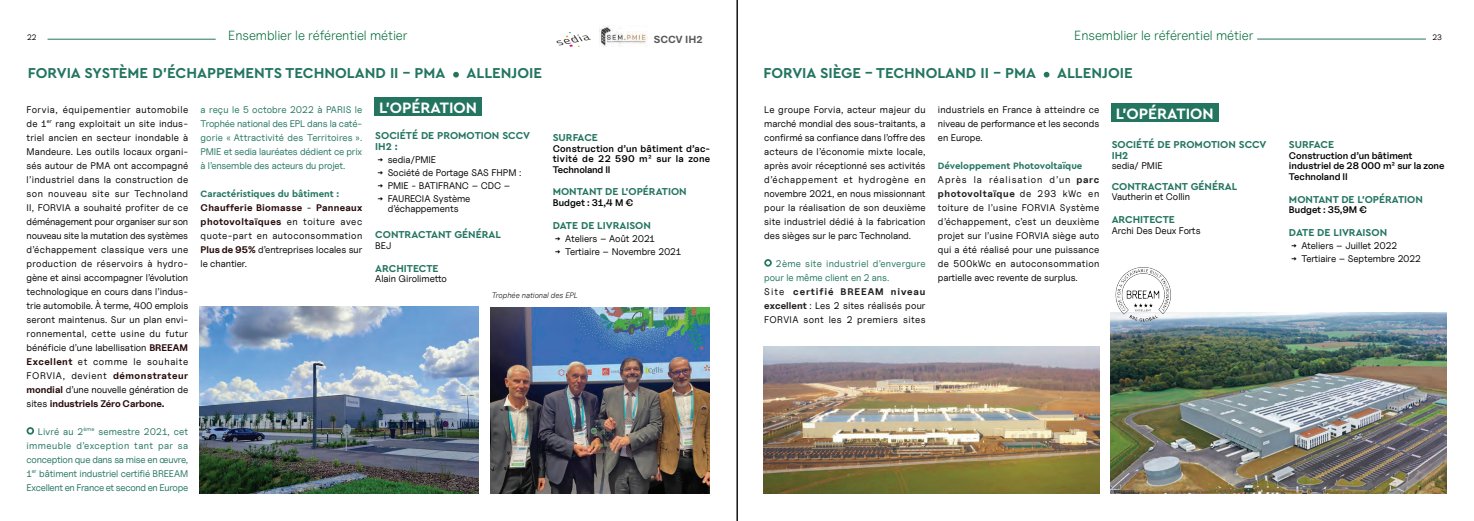
<style>
.page{position:relative;width:1474px;height:521px;background:#fff}
.page>*{position:absolute;margin:0;border:0;box-sizing:border-box;transform-origin:0 0}
.t1{font:700 15.75px "Cera Pro";color:#fff}
.t2{font:700 15.05px "Cera Pro";color:#237560}
.t3{font:300 13.21px "Uncut Sans";letter-spacing:-.005em;color:#006a36}
.t4{font:700 10.94px "Bierstadt";letter-spacing:-.005em;color:#595959}
.t5{font:700 10.5px/10.5px "Cera Pro";color:#237560}
.t6{font:9.62px/14px "Uncut Sans";letter-spacing:-.005em;color:#000001;text-align:justify}
.t7{font:9.62px/14px "Uncut Sans";letter-spacing:-.02em;color:#237560;text-align:justify}
.t8{font:600 9.62px/10.5px "Uncut Sans";letter-spacing:-.005em;color:#000001;text-align:justify}
.t9{font:9.62px/14px "Uncut Sans";letter-spacing:.025em;color:#000001}
.t10{font:700 9.62px "Cera Pro";color:#237560}
.t11{font:italic 300 7.88px "Uncut Sans";letter-spacing:-.005em;color:#000001}
.t12{font:7.88px "Uncut Sans";color:#000001}
.s1{font-weight:700;color:#280c0d}
.s2{color:#237560}
.s3{font-weight:700;color:#231f20}
.s4{font-family:"Guida Pro";font-weight:700}
</style>
<div class="page">
<hr style="left:48px;top:39px;width:168px;height:1px;background:#237560">
<hr style="left:1257px;top:39px;width:168px;height:1px;background:#237560">
<hr style="left:737px;top:0;width:1px;height:521px;background:#040503">
<svg style="left:453px;top:72px;width:6px;height:6px"></svg>
<div style="left:27px;top:427px;width:7px;height:8px;border:2px solid #237560;border-radius:50%"></div>
<img style="left:200px;top:306px;width:278px;height:188px">
<img style="left:490px;top:307px;width:219px;height:187px">
<div style="left:374px;top:97px;width:108px;height:19px;background:#237560"></div>
<img style="left:599px;top:26px;width:49px;height:21px">
<img style="left:556px;top:32px;width:35px;height:15px">
<img style="left:763px;top:347px;width:336px;height:147px">
<svg style="left:1043px;top:72px;width:6px;height:6px"></svg>
<div style="left:764px;top:259px;width:7px;height:8px;border:2px solid #237560;border-radius:50%"></div>
<img style="left:1110px;top:313px;width:336px;height:181px">
<img style="left:1115px;top:267px;width:55px;height:55px">
<div style="left:1110px;top:103px;width:108px;height:19px;background:#237560"></div>
<p class="t12" style="left:27px;top:32px;width:11px">22</p>
<h3 class="t3" style="left:228px;top:27px;width:181px">Ensemblier le référentiel métier</h3>
<h3 class="t3" style="left:1074px;top:27px;width:181px">Ensemblier le référentiel métier</h3>
<p class="t12" style="left:1432px;top:32px;width:11px">23</p>
<h2 class="t2" style="left:28px;top:62px;width:419px">FORVIA SYSTÈME D’ÉCHAPPEMENTS TECHNOLAND II – PMA</h2>
<h2 class="t2" style="left:466px;top:62px;width:77px">ALLENJOIE</h2>
<p class="t6" style="left:27px;top:102px;width:163px">Forvia, équipementier automobile de 1<sup>er</sup> rang exploitait un site indus&shy;triel ancien en secteur inondable à Mandeure. Les outils locaux organi&shy;sés autour de PMA ont accompagné l’industriel dans la construction de son nouveau site sur Technoland II, FORVIA a souhaité profiter de ce déménagement pour organiser sur son nouveau site la mutation des systèmes d’échappement classique vers une production de réservoirs à hydro&shy;gène et ainsi accompagner l’évolution technologique en cours dans l’indus&shy;trie automobile. À terme, 400 emplois seront maintenus. Sur un plan envi&shy;ronnemental, cette usine du futur bénéficie d’une labellisation <span class="s1">BREEAM Excellent</span> et comme le souhaite FORVIA, devient <span class="s1">démonstrateur mondial</span> d’une nouvelle génération de sites <span class="s1">industriels Zéro Carbone.</span></p>
<p class="t7" style="left:27px;top:424px;width:163px;text-indent:11px">Livré au 2<sup>ème</sup> semestre 2021, cet immeuble d’exception tant par sa conception que dans sa mise en œuvre, 1<sup>er</sup> bâtiment industriel certifié BREEAM Excellent en France et second en Europe</p>
<p class="t4" style="left:654px;top:33px;width:50px">SCCV IH2</p>
<h2 class="t2" style="left:763px;top:62px;width:274px">FORVIA SIÈGE – TECHNOLAND II – PMA</h2>
<h2 class="t2" style="left:1057px;top:62px;width:77px">ALLENJOIE</h2>
<p class="t6" style="left:764px;top:102px;width:163px">Le groupe Forvia, acteur majeur du marché mondial des sous-traitants, a confirmé sa confiance dans l’offre des acteurs de l’économie mixte locale, après avoir réceptionné ses activités d’échappement et hydrogène en novembre 2021, en nous missionnant pour la réalisation de son deuxième site industriel dédié à la fabrication des sièges sur le parc Technoland.</p>
<p class="t9" style="left:764px;top:256px;width:163px;text-indent:12px"><span class="s2">2ème site industriel d’envergure pour le même client en 2 ans.<br></span>Site <span class="s3">certifié BREEAM niveau excellent</span> : Les 2 sites réalisés pour<br>FORVIA sont les 2 premiers sites</p>
<h1 class="t1" style="left:379px;top:98px;width:99px">L'OPÉRATION</h1>
<h1 class="t1" style="left:1115px;top:104px;width:99px">L'OPÉRATION</h1>
<p class="t7" style="left:201px;top:102px;width:163px">a reçu le 5 octobre 2022 à PARIS le Trophée national des EPL dans la caté&shy;gorie « Attractivité des Territoires ».<br>PMIE et sedia lauréates dédient ce prix à l’ensemble des acteurs du projet.</p>
<p class="t10" style="left:201px;top:187px;width:140px">Caractéristiques du bâtiment :</p>
<p class="t6" style="left:201px;top:200px;width:163px"><span class="s1">Chaufferie Biomasse</span> - <span class="s1">Panneaux photovoltaïques</span> en toiture avec quote-part en autoconsommation <span class="s1">Plus de 95%</span> d’entreprises locales sur le chantier.</p>
<p class="t6" style="left:938px;top:102px;width:163px">industriels en France à atteindre ce niveau de performance et les seconds en Europe.</p>
<p class="t10" style="left:938px;top:159px;width:146px">Développement Photovoltaïque</p>
<p class="t6" style="left:938px;top:172px;width:163px">Après la réalisation d’un <span class="s3">parc photovoltaïque</span> de 293 kWc en toiture de l’usine FORVIA Système d’échappement, c’est un deuxième projet sur l’usine FORVIA siège auto qui a été réalisé pour une puissance de 500kWc en autoconsommation partielle avec revente de surplus.</p>
<p class="t5" style="left:375px;top:130px;width:156px">SOCIÉTÉ DE PROMOTION SCCV<br>IH2 :</p>
<p class="t6" style="left:378px;top:152px;width:60px"><span class="s4">→</span> sedia/PMIE</p>
<p class="t6" style="left:378px;top:165px;width:145px"><span class="s4">→</span> Société de Portage SAS FHPM :</p>
<p class="t6" style="left:378px;top:178px;width:134px"><span class="s4">→</span> PMIE - BATIFRANC – CDC –</p>
<p class="t6" style="left:378px;top:193px;width:94px;line-height:10.5px;text-align:center"><span class="s4">→</span> FAURECIA Système d’échappements</p>
<p class="t5" style="left:375px;top:229px;width:127px">CONTRACTANT GÉNÉRAL</p>
<p class="t6" style="left:375px;top:238px;width:18px">BEJ</p>
<p class="t5" style="left:375px;top:262px;width:65px">ARCHITECTE</p>
<p class="t6" style="left:375px;top:272px;width:73px">Alain Girolimetto</p>
<p class="t5" style="left:552px;top:132px;width:47px">SURFACE</p>
<p class="t8" style="left:552px;top:143px;width:159px">Construction d’un bâtiment d’ac&shy;tivité de 22 590 m² sur la zone Technoland II</p>
<p class="t5" style="left:552px;top:186px;width:135px">MONTANT DE L’OPÉRATION</p>
<p class="t8" style="left:552px;top:197px;width:82px">Budget : 31,4 M €</p>
<p class="t5" style="left:552px;top:220px;width:100px">DATE DE LIVRAISON</p>
<p class="t6" style="left:555px;top:231px;width:101px"><span class="s4">→</span> Ateliers – Août 2021</p>
<p class="t6" style="left:555px;top:244px;width:127px"><span class="s4">→</span> Tertiaire – Novembre 2021</p>
<p class="t5" style="left:1111px;top:139px;width:156px">SOCIÉTÉ DE PROMOTION SCCV<br>IH2</p>
<p class="t6" style="left:1111px;top:159px;width:52px">sedia/ PMIE</p>
<p class="t5" style="left:1111px;top:181px;width:127px">CONTRACTANT GÉNÉRAL</p>
<p class="t6" style="left:1111px;top:190px;width:80px">Vautherin et Collin</p>
<p class="t5" style="left:1111px;top:214px;width:65px">ARCHITECTE</p>
<p class="t6" style="left:1111px;top:223px;width:90px">Archi Des Deux Forts</p>
<p class="t5" style="left:1288px;top:139px;width:47px">SURFACE</p>
<p class="t8" style="left:1288px;top:150px;width:157px;text-align:left">Construction d’un bâtiment industriel de 28 000 m² sur la zone<br>Technoland II</p>
<p class="t5" style="left:1288px;top:194px;width:135px">MONTANT DE L’OPÉRATION</p>
<p class="t8" style="left:1288px;top:204px;width:80px">Budget : 35,9M €</p>
<p class="t5" style="left:1288px;top:227px;width:100px">DATE DE LIVRAISON</p>
<p class="t6" style="left:1291px;top:239px;width:107px"><span class="s4">→</span> Ateliers – Juillet 2022</p>
<p class="t6" style="left:1291px;top:252px;width:131px"><span class="s4">→</span> Tertiaire – Septembre 2022</p>
<p class="t11" style="left:492px;top:291px;width:88px">Trophée national des EPL</p>
</div>
